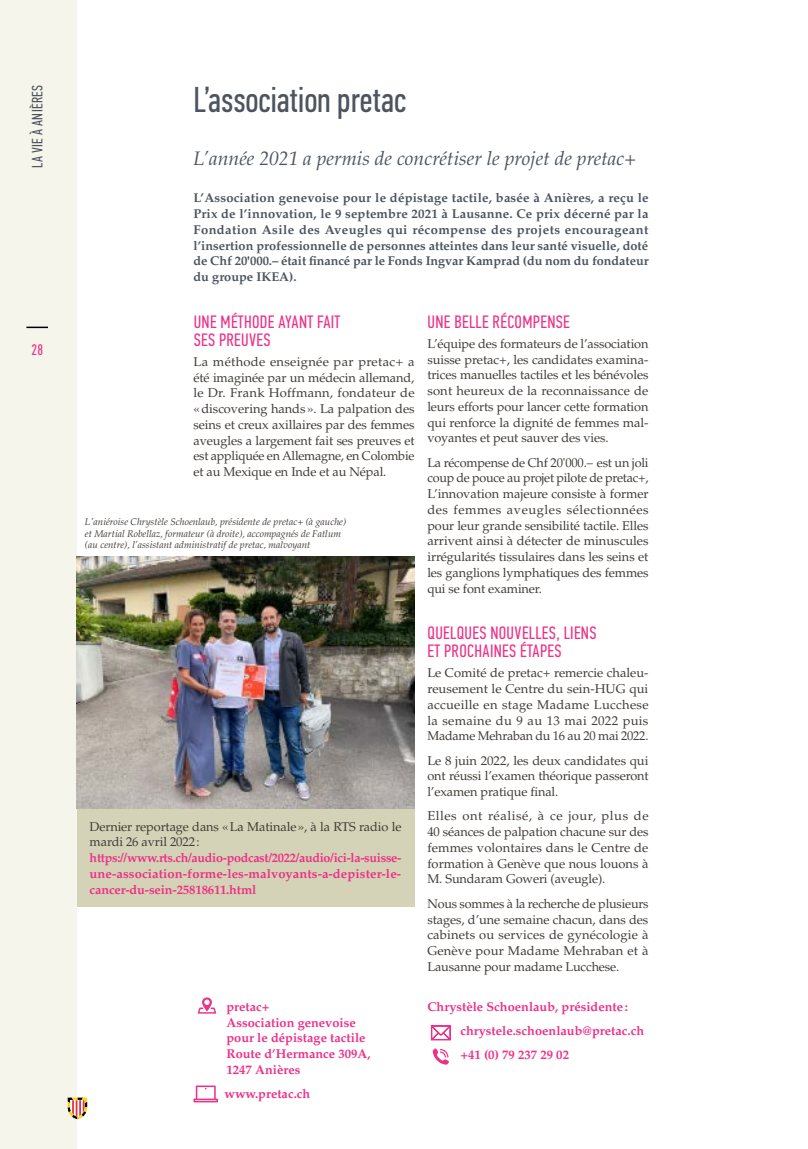
<style>
.page{position:relative;width:808px;height:1149px;background:#fff}
.page>*{position:absolute;margin:0;border:0;box-sizing:border-box;transform-origin:0 0}
.t1{font:36px "PF Din Text Comp Pro";color:#4d545f}
.t2{font:italic 19.5px "Palatino LT Std";color:#4d545f}
.t3{font:18px/18px "PF Din Text Comp Pro";letter-spacing:.02em;color:#ed3186}
.t4{font:15px "PF Din Text Comp Pro";letter-spacing:.02em;color:#4d545f}
.t5{font:500 15px "DIN Cond";color:#ed3186}
.t6{font:12.75px/15.8px "Palatino LT Std";letter-spacing:-.01em;color:#413c38;text-align:justify}
.t7{font:700 12.75px/15.8px "Palatino LT Std";letter-spacing:-.005em;color:#4d545f;text-align:justify}
.t8{font:700 12.75px/15.8px "Palatino LT Std";color:#ed3186}
.t9{font:italic 9.75px/11.7px "Palatino LT Std";color:#413c38}
</style>
<div class="page">
<div style="left:0;top:0;width:77px;height:1148px;background:#f6f5eb"></div>
<hr style="left:26px;top:326px;width:22px;height:2px;background:#000">
<svg style="left:68px;top:1097px;width:19px;height:21px"></svg>
<svg style="left:198px;top:997px;width:18px;height:16px"></svg>
<svg style="left:193px;top:1085px;width:25px;height:17px"></svg>
<svg style="left:430px;top:1025px;width:21px;height:15px"></svg>
<svg style="left:433px;top:1048px;width:16px;height:16px"></svg>
<img style="left:76px;top:556px;width:339px;height:252px">
<div style="left:77px;top:808px;width:337px;height:98px;background:#d5d3b7"></div>
<p class="t4" style="left:29px;top:167px;width:84px;rotate:-90deg">LA VIE À ANIÈRES</p>
<h1 class="t1" style="left:193px;top:79px;width:214px">L’association pretac</h1>
<h2 class="t2" style="left:193px;top:147px;width:444px">L’année 2021 a permis de concrétiser le projet de pretac+</h2>
<p class="t7" style="left:193px;top:190px;width:457px">L’Association genevoise pour le dépistage tactile, basée à Anières, a reçu le Prix de l’innovation, le 9 septembre 2021 à Lausanne. Ce prix décerné par la Fondation Asile des Aveugles qui récompense des projets encourageant l’insertion professionnelle de personnes atteintes dans leur santé visuelle, doté de Chf 20'000.– était financé par le Fonds Ingvar Kamprad (du nom du fondateur du groupe IKEA).</p>
<h3 class="t3" style="left:194px;top:313px;width:148px">UNE MÉTHODE AYANT FAIT<br>SES PREUVES</h3>
<p class="t6" style="left:193px;top:353px;width:223px">La méthode enseignée par pretac+ a été imaginée par un médecin allemand, le Dr. Frank Hoffmann, fondateur de «discovering hands». La palpation des seins et creux axillaires par des femmes aveugles a largement fait ses preuves et est appliquée en Allemagne, en Colombie et au Mexique en Inde et au Népal.</p>
<h3 class="t3" style="left:428px;top:313px;width:144px">UNE BELLE RÉCOMPENSE</h3>
<p class="t6" style="left:427px;top:335px;width:223px">L’équipe des formateurs de l’association suisse pretac+, les candidates examina&shy;trices manuelles tactiles et les bénévoles sont heureux de la reconnaissance de leurs efforts pour lancer cette formation qui renforce la dignité de femmes mal&shy;voyantes et peut sauver des vies.</p>
<p class="t6" style="left:427px;top:454px;width:223px">La récompense de Chf 20'000.– est un joli coup de pouce au projet pilote de pretac+, L’innovation majeure consiste à former des femmes aveugles sélectionnées pour leur grande sensibilité tactile. Elles arrivent ainsi à détecter de minuscules irrégularités tissulaires dans les seins et les ganglions lymphatiques des femmes qui se font examiner.</p>
<h3 class="t3" style="left:428px;top:624px;width:170px">QUELQUES NOUVELLES, LIENS<br>ET PROCHAINES ÉTAPES</h3>
<p class="t6" style="left:427px;top:665px;width:223px">Le Comité de pretac+ remercie chaleu&shy;reusement le Centre du sein-HUG qui accueille en stage Madame Lucchese la semaine du 9 au 13 mai 2022 puis Madame Mehraban du 16 au 20 mai 2022.</p>
<p class="t6" style="left:427px;top:752px;width:223px">Le 8 juin 2022, les deux candidates qui ont réussi l’examen théorique passeront l’examen pratique final.</p>
<p class="t6" style="left:427px;top:808px;width:223px">Elles ont réalisé, à ce jour, plus de 40 séances de palpation chacune sur des femmes volontaires dans le Centre de formation à Genève que nous louons à M. Sundaram Goweri (aveugle).</p>
<p class="t6" style="left:427px;top:895px;width:223px">Nous sommes à la recherche de plusieurs stages, d’une semaine chacun, dans des cabinets ou services de gynécologie à Genève pour Madame Mehraban et à Lausanne pour madame Lucchese.</p>
<p class="t5" style="left:32px;top:340px;width:13px">28</p>
<p class="t9" style="left:85px;top:515px;width:263px">L'aniéroise Chrystèle Schoenlaub, présidente de pretac+ (à gauche) et Martial Robellaz, formateur (à droite), accompagnés de Fatlum (au centre), l’assistant administratif de pretac, malvoyant</p>
<p class="t6" style="left:90px;top:818px;width:313px">Dernier reportage dans «La Matinale», à la RTS radio le mardi 26 avril 2022:</p>
<p class="t8" style="left:90px;top:849px;width:313px;text-align:justify">https://www.rts.ch/audio-podcast/2022/audio/ici-la-suisse&shy;une-association-forme-les-malvoyants-a-depister-le&shy;cancer-du-sein-25818611.html</p>
<p class="t8" style="left:226px;top:998px;width:146px">pretac+<br>Association genevoise pour le dépistage tactile<br>Route d’Hermance 309A,<br>1247 Anières</p>
<p class="t8" style="left:224px;top:1085px;width:87px">www.pretac.ch</p>
<p class="t8" style="left:460px;top:994px;width:185px;line-height:24.3px;text-indent:-33px">Chrystèle Schoenlaub, présidente: chrystele.schoenlaub@pretac.ch +41 (0) 79 237 29 02</p>
</div>
